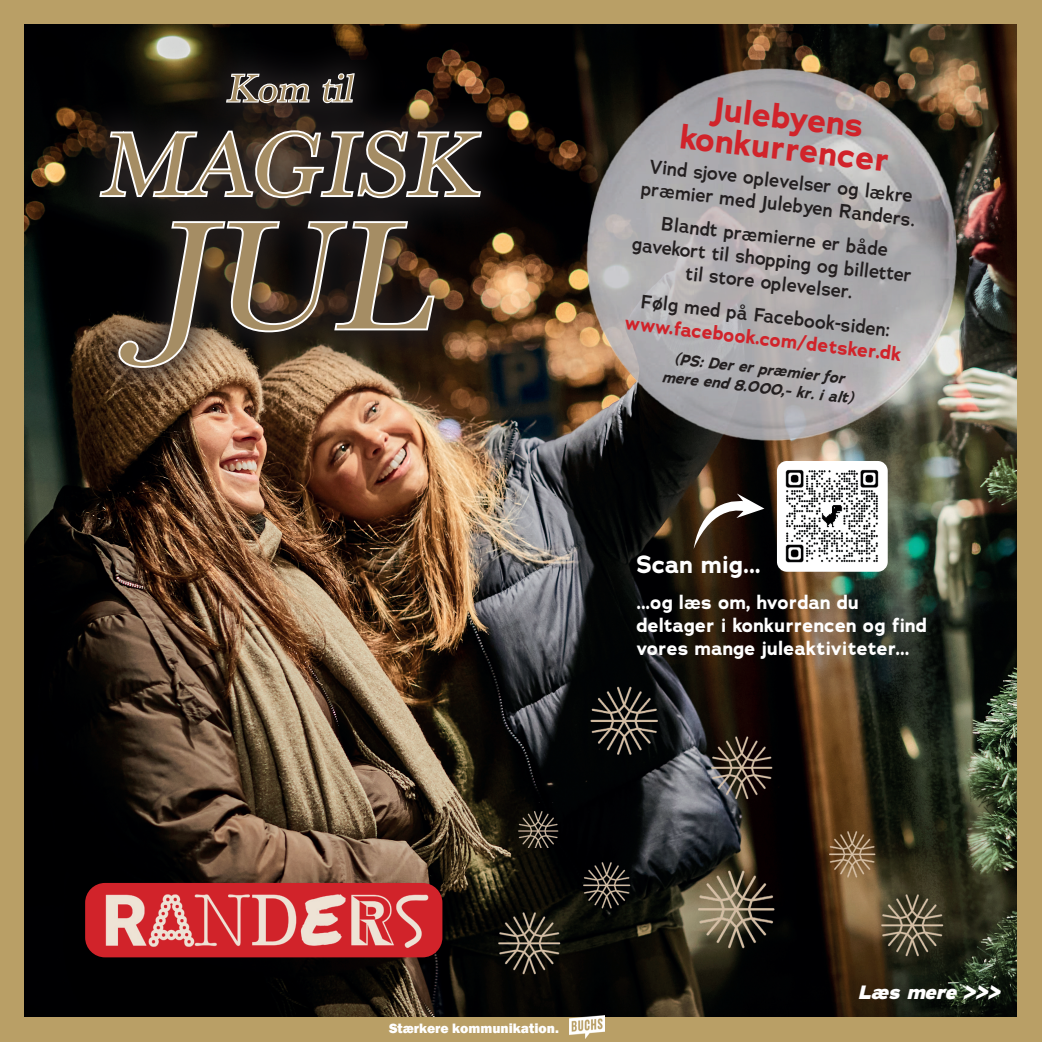
<style>
.page{position:relative;width:1042px;height:1042px;background:#b99f66}
.page>*{position:absolute;margin:0;border:0;box-sizing:border-box;transform-origin:0 0}
.t1{font:700 33.25px/31.2px "Adrianna";color:#d1232a;text-align:center}
.t2{font:700 24.5px "Adrianna";color:#fff}
.t3{font:600 19.25px/23.1px "Adrianna";color:#231f20}
.t4{font:700 19.25px/22.8px "Adrianna";color:#fff}
.t5{font:700 19.25px "Adrianna";color:#d1232a}
.t6{font:italic 800 19.25px "Adrianna";color:#fff}
.t7{font:italic 700 15.75px/18.9px "Adrianna";color:#231f20;text-align:center}
.t8{font:800 14px "Franklin Gothic";color:#fff}
</style>
<div class="page">
<img style="left:24px;top:24px;width:992px;height:992px">
<svg style="left:64px;top:36px;width:453px;height:369px;background:#382a1c"></svg>
<svg style="left:99px;top:73px;width:383px;height:127px;background:#4b433a"></svg>
<svg style="left:116px;top:219px;width:321px;height:149px;background:#524637"></svg>
<img style="left:494px;top:908px;width:69px;height:69px">
<img style="left:580px;top:859px;width:52px;height:52px">
<img style="left:586px;top:682px;width:76px;height:76px">
<img style="left:878px;top:890px;width:68px;height:69px">
<img style="left:693px;top:865px;width:86px;height:87px">
<img style="left:826px;top:828px;width:52px;height:52px">
<img style="left:513px;top:802px;width:45px;height:45px">
<div style="left:85px;top:883px;width:357px;height:74px;background:#d1232a;border-radius:20px"></div>
<img style="left:105px;top:894px;width:324px;height:54px">
<img style="left:707px;top:733px;width:69px;height:69px">
<img style="left:535px;top:24px;width:481px;height:468px">
<img style="left:777px;top:461px;width:110px;height:111px">
<svg style="left:693px;top:493px;width:71px;height:56px;background:#53463a"></svg>
<img style="left:569px;top:1015px;width:35px;height:23px">
<h1 class="t1" style="left:686px;top:89px;width:212px;rotate:7deg">Julebyens konkurrencer</h1>
<p class="t3" style="left:645px;top:155px;width:277px;rotate:6deg">Vind sjove oplevelser og lækre præmier med Julebyen Randers.</p>
<p class="t3" style="left:635px;top:211px;width:283px;text-align:center;rotate:6deg">Blandt præmierne er både gavekort til shopping og billetter til store oplevelser.</p>
<p class="t3" style="left:642px;top:291px;width:252px;rotate:6deg">Følg med på Facebook-siden:</p>
<p class="t5" style="left:626px;top:311px;width:280px;rotate:6deg">www.facebook.com/detsker.dk</p>
<p class="t7" style="left:665px;top:347px;width:194px;rotate:7deg">(PS: Der er præmier for mere end 8.000,- kr. i alt)</p>
<p class="t2" style="left:636px;top:548px;width:126px">Scan mig...</p>
<p class="t4" style="left:636px;top:591px;width:292px">...og læs om, hvordan du deltager i konkurrencen og find vores mange juleaktiviteter...</p>
<p class="t8" style="left:389px;top:1019px;width:171px">Stærkere kommunikation.</p>
<p class="t6" style="left:858px;top:980px;width:143px">Læs mere &gt;&gt;&gt;</p>
</div>
